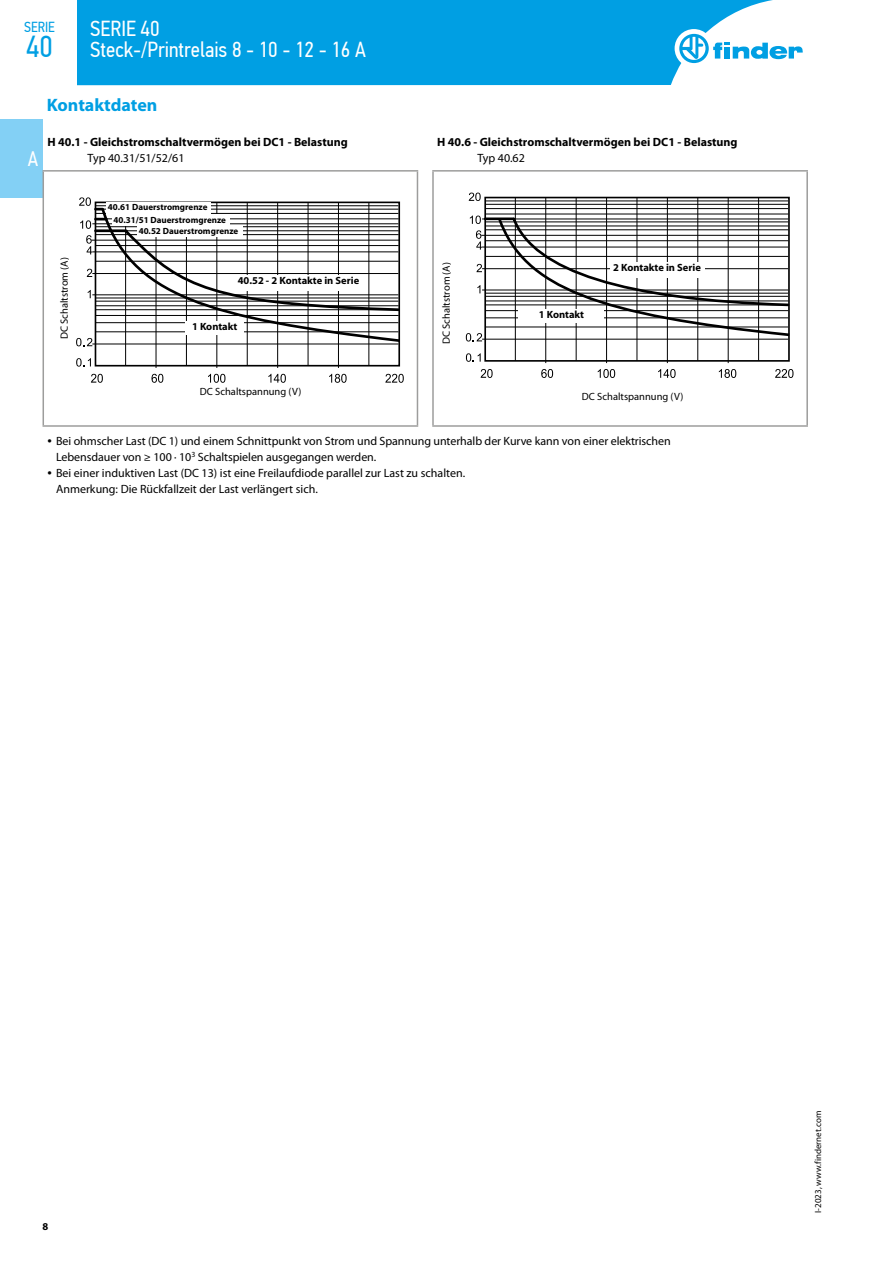
<style>
.page{position:relative;width:893px;height:1263px;background:#fff}
.page>*{position:absolute;margin:0;border:0;box-sizing:border-box;transform-origin:0 0}
.t1{font:30.3px "PF Din Text Cond Pro";color:#009fe3}
.t2{font:21.75px/21px "PF Din Text Cond Pro";color:#fff}
.t3{font:21px "PF Din Text Cond Pro";color:#fff}
.t4{font:700 18px "Myriad Pro";color:#009fe3}
.t5{font:14.55px "PF Din Text Cond Pro";color:#009fe3}
.t6{font:12px/16.2px "Myriad Pro";letter-spacing:-.005em;color:#000}
.t7{font:700 12px "Myriad Pro";color:#000}
.t8{font:10.5px "Myriad Pro";color:#000}
.t9{font:700 10.5px "Myriad Pro";color:#000}
.t10{font:700 9px/12.8px "Myriad Pro";color:#000}
.t11{font:9px "Myriad Pro";color:#000}
.s1{font-size:15.75px}
</style>
<div class="page">
<div style="left:0;top:119px;width:43px;height:79px;background:#83d0f5"></div>
<hr style="left:432px;top:172px;width:2px;height:253px;background:#9d9d9c">
<hr style="left:806px;top:172px;width:2px;height:253px;background:#9d9d9c">
<hr style="left:432px;top:170px;width:376px;height:2px;background:#9d9d9c">
<hr style="left:43px;top:172px;width:1px;height:253px;background:#9d9d9c">
<hr style="left:417px;top:172px;width:1px;height:253px;background:#9d9d9c">
<hr style="left:43px;top:170px;width:375px;height:2px;background:#9d9d9c">
<hr style="left:43px;top:425px;width:375px;height:2px;background:#9d9d9c">
<hr style="left:432px;top:425px;width:376px;height:2px;background:#9d9d9c">
<svg style="left:91px;top:374px;width:12px;height:9px"></svg>
<svg style="left:152px;top:374px;width:11px;height:9px"></svg>
<svg style="left:208px;top:374px;width:17px;height:9px"></svg>
<svg style="left:268px;top:374px;width:18px;height:9px"></svg>
<svg style="left:329px;top:374px;width:18px;height:9px"></svg>
<svg style="left:385px;top:374px;width:19px;height:9px"></svg>
<svg style="left:76px;top:358px;width:15px;height:9px"></svg>
<svg style="left:76px;top:197px;width:325px;height:149px"></svg>
<hr style="left:369px;top:203px;width:1px;height:163px;background:#000">
<hr style="left:338px;top:203px;width:1px;height:165px;background:#000">
<hr style="left:308px;top:203px;width:1px;height:163px;background:#000">
<hr style="left:277px;top:203px;width:1px;height:165px;background:#000">
<hr style="left:247px;top:203px;width:1px;height:163px;background:#000">
<hr style="left:216px;top:203px;width:1px;height:165px;background:#000">
<hr style="left:186px;top:203px;width:1px;height:163px;background:#000">
<hr style="left:156px;top:203px;width:1px;height:165px;background:#000">
<hr style="left:125px;top:203px;width:1px;height:163px;background:#000">
<div style="left:236px;top:275px;width:125px;height:15px;background:#fff"></div>
<div style="left:185px;top:321px;width:59px;height:14px;background:#fff"></div>
<div style="left:106px;top:202px;width:105px;height:11px;background:#fff"></div>
<div style="left:112px;top:215px;width:118px;height:11px;background:#fff"></div>
<div style="left:137px;top:226px;width:105px;height:11px;background:#fff"></div>
<svg style="left:481px;top:369px;width:12px;height:9px"></svg>
<svg style="left:541px;top:369px;width:12px;height:9px"></svg>
<svg style="left:598px;top:369px;width:17px;height:9px"></svg>
<svg style="left:658px;top:369px;width:18px;height:9px"></svg>
<svg style="left:719px;top:369px;width:17px;height:9px"></svg>
<svg style="left:775px;top:369px;width:18px;height:9px"></svg>
<svg style="left:469px;top:193px;width:12px;height:8px"></svg>
<svg style="left:466px;top:353px;width:15px;height:9px"></svg>
<div style="left:484px;top:197px;width:306px;height:165px;border:2px solid #000"></div>
<hr style="left:485px;top:204px;width:303px;height:1px;background:#000">
<hr style="left:485px;top:214px;width:303px;height:1px;background:#000">
<hr style="left:485px;top:208px;width:303px;height:1px;background:#000">
<hr style="left:485px;top:201px;width:303px;height:1px;background:#000">
<svg style="left:466px;top:216px;width:324px;height:126px"></svg>
<hr style="left:758px;top:198px;width:1px;height:163px;background:#000">
<hr style="left:728px;top:198px;width:1px;height:165px;background:#000">
<hr style="left:697px;top:198px;width:1px;height:163px;background:#000">
<hr style="left:667px;top:198px;width:1px;height:165px;background:#000">
<hr style="left:637px;top:198px;width:1px;height:163px;background:#000">
<hr style="left:606px;top:198px;width:1px;height:165px;background:#000">
<hr style="left:576px;top:198px;width:1px;height:163px;background:#000">
<hr style="left:545px;top:198px;width:1px;height:165px;background:#000">
<hr style="left:515px;top:198px;width:1px;height:163px;background:#000">
<div style="left:519px;top:309px;width:85px;height:13px;background:#fff"></div>
<div style="left:610px;top:262px;width:94px;height:15px;background:#fff"></div>
<div style="left:77px;top:0;width:696px;height:85px;background:#009fe3"></div>
<div style="left:675px;top:29px;width:38px;height:39px;background:#fff;border-radius:50%"></div>
<svg style="left:679px;top:34px;width:124px;height:29px"></svg>
<p class="t5" style="left:24px;top:19px;width:32px">SERIE</p>
<h1 class="t1" style="left:26px;top:28px;width:28px">40</h1>
<h2 class="t2" style="left:90px;top:18px;width:277px">SERIE 40<br>Steck-/Printrelais 8 - 10 - 12 - 16 A</h2>
<h3 class="t3" style="left:28px;top:147px;width:12px">A</h3>
<h3 class="t4" style="left:47px;top:93px;width:112px">Kontaktdaten</h3>
<p class="t7" style="left:48px;top:134px;width:302px">H 40.1 - Gleichstromschaltvermögen bei DC1 - Belastung</p>
<p class="t6" style="left:88px;top:150px;width:98px">Typ 40.31/51/52/61</p>
<p class="t8" style="left:58px;top:339px;width:83px;rotate:-90deg">DC Schaltstrom (A)</p>
<p class="t10" style="left:113px;top:200px;width:114px;text-indent:-5px">40.61 Dauerstromgrenze<br>40.31/51 Dauerstromgrenze</p>
<p class="t10" style="left:139px;top:224px;width:101px">40.52 Dauerstromgrenze</p>
<p class="t9" style="left:238px;top:274px;width:123px">40.52 - 2 Kontakte in Serie</p>
<p class="t9" style="left:192px;top:320px;width:47px">1 Kontakt</p>
<p class="t8" style="left:200px;top:385px;width:103px">DC Schaltspannung (V)</p>
<p class="t7" style="left:437px;top:134px;width:302px">H 40.6 - Gleichstromschaltvermögen bei DC1 - Belastung</p>
<p class="t6" style="left:477px;top:150px;width:49px">Typ 40.62</p>
<p class="t8" style="left:440px;top:344px;width:83px;rotate:-90deg">DC Schaltstrom (A)</p>
<p class="t9" style="left:539px;top:308px;width:47px">1 Kontakt</p>
<p class="t9" style="left:613px;top:261px;width:89px">2 Kontakte in Serie</p>
<p class="t8" style="left:582px;top:390px;width:103px">DC Schaltspannung (V)</p>
<p class="t6" style="left:56px;top:432px;width:616px;text-indent:-9px"><span class="s1">•</span> Bei ohmscher Last (DC 1) und einem Schnittpunkt von Strom und Spannung unterhalb der Kurve kann von einer elektrischen<br>Lebensdauer von ≥ 100 · 10<sup>3</sup> Schaltspielen ausgegangen werden.</p>
<p class="t6" style="left:56px;top:465px;width:411px;text-indent:-9px"><span class="s1">•</span> Bei einer induktiven Last (DC 13) ist eine Freilaufdiode parallel zur Last zu schalten.<br>Anmerkung: Die Rückfallzeit der Last verlängert sich.</p>
<p class="t9" style="left:43px;top:1219px;width:7px">8</p>
<p class="t11" style="left:812px;top:1213px;width:103px;rotate:-90deg">I-2023, www.findernet.com</p>
</div>
